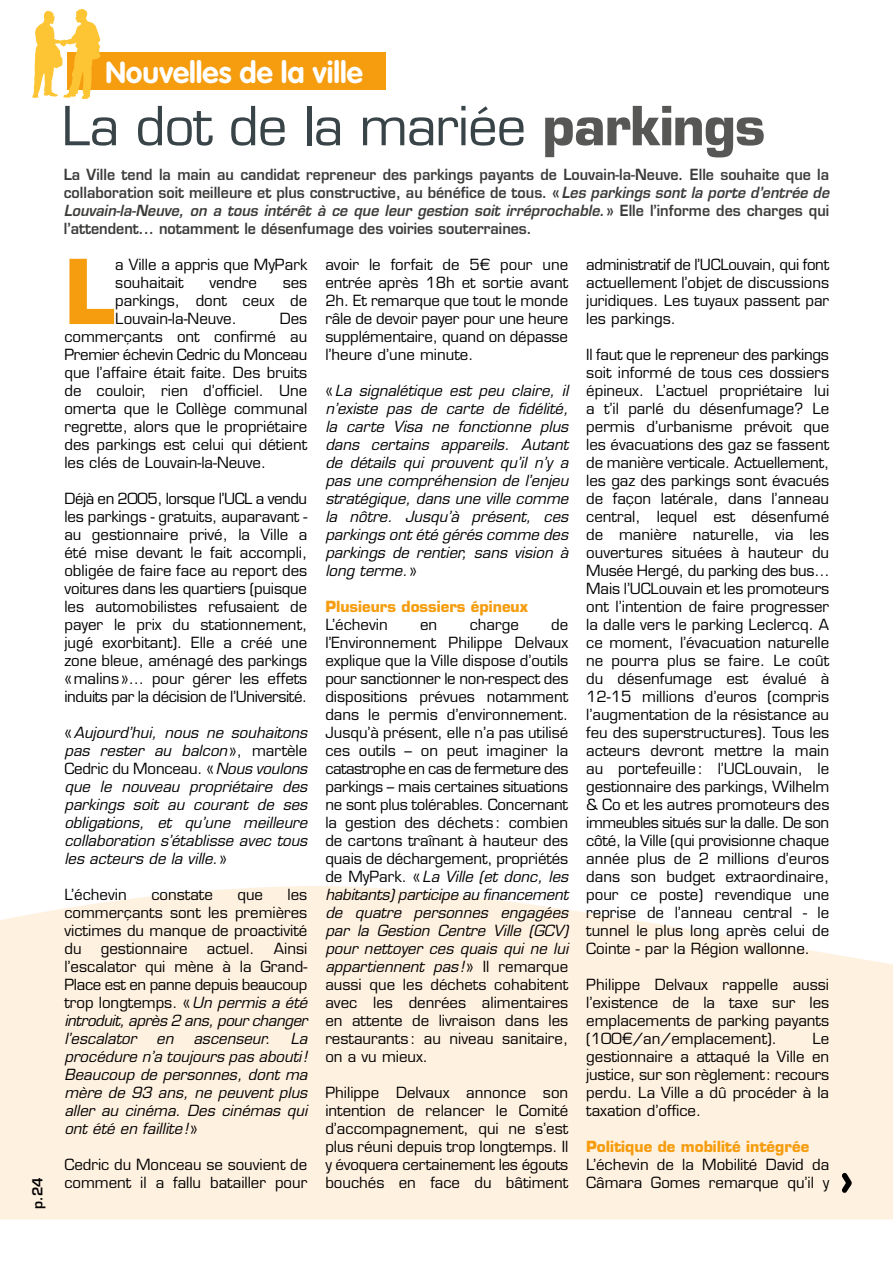
<style>
.page{position:relative;width:893px;height:1263px;background:#fff}
.page>*{position:absolute;margin:0;border:0;box-sizing:border-box;transform-origin:0 0}
.t1{font:700 87px "Eurostile LT Std";color:#f59d0f}
.t2{font:52.5px "Eurostile LT Std";letter-spacing:-.02em;color:#394448}
.t3{font:700 30px "VAG Rounded Std";color:#fff}
.t4{font:15px/18px "Eurostile LT Std";color:#000;text-align:justify}
.t5{font:italic 15px/18px "Eurostile LT Std";color:#000;text-align:justify}
.t6{font:600 15px/18px "Eurostile LT Std";color:#3c3c3b;text-align:justify;scale:.95 1}
.t7{font:700 15px "Eurostile LT Std";color:#f59d0f}
.t8{font:600 13.5px "Eurostile LT Std";color:#000}
.s1{font-weight:700;color:#575756}
.s2{font-style:italic}
.s3{font-style:normal}
</style>
<div class="page">
<svg style="left:0;top:886px;width:893px;height:333px;background:#fff2e2"></svg>
<div style="left:67px;top:52px;width:319px;height:38px;background:#f59d0f"></div>
<svg style="left:32px;top:9px;width:69px;height:90px"></svg>
<svg style="left:842px;top:1173px;width:10px;height:20px"></svg>
<p class="t8" style="left:29px;top:1209px;width:33px;rotate:-90deg">p.24</p>
<h3 class="t3" style="left:105px;top:54px;width:259px">Nouvelles de la ville</h3>
<h2 class="t2" style="left:61px;top:94px;width:706px">La dot de la mariée <span class="s1">parkings</span></h2>
<p class="t6" style="left:64px;top:165px;width:807px">La Ville tend la main au candidat repreneur des parkings payants de Louvain-la-Neuve. Elle souhaite que la collaboration soit meilleure et plus constructive, au bénéfice de tous. «<span class="s2">Les parkings sont la porte d’entrée de Louvain-la-Neuve, on a tous intérêt à ce que leur gestion soit irréprochable.</span>» Elle l’informe des charges qui l’attendent... notamment le désenfumage des voiries souterraines.</p>
<h1 class="t1" style="left:64px;top:238px;width:52px">L</h1>
<p class="t4" style="left:115px;top:256px;width:194px">a Ville a appris que MyPark souhaitait</p>
<p class="t4" style="left:325px;top:256px;width:244px">avoir le forfait de 5€ pour une entrée après 18h et sortie avant 2h. Et remarque que tout le monde râle de devoir payer pour une heure supplémentaire, quand on dépasse l’heure d’une minute.</p>
<p class="t5" style="left:325px;top:382px;width:244px"><span class="s3">«</span>La signalétique est peu claire, il n’existe pas de carte de fidélité, la carte Visa ne fonctionne plus dans certains appareils. Autant de détails qui prouvent qu’il n’y a pas une compréhension de l’enjeu stratégique, dans une ville comme la nôtre. Jusqu’à présent, ces parkings ont été gérés comme des parkings de rentier, sans vision à long terme.<span class="s3">»</span></p>
<p class="t7" style="left:325px;top:597px;width:204px">Plusieurs dossiers épineux</p>
<p class="t4" style="left:325px;top:616px;width:64px">L’échevin</p>
<p class="t4" style="left:420px;top:616px;width:19px">en</p>
<p class="t4" style="left:470px;top:616px;width:51px">charge</p>
<p class="t4" style="left:586px;top:256px;width:244px">administratif de l’UCLouvain, qui font actuellement l’objet de discussions juridiques. Les tuyaux passent par les parkings.</p>
<p class="t4" style="left:586px;top:346px;width:245px">Il faut que le repreneur des parkings soit informé de tous ces dossiers épineux. L’actuel propriétaire lui a t’il parlé du désenfumage? Le permis d’urbanisme prévoit que les évacuations des gaz se fassent de manière verticale. Actuellement, les gaz des parkings sont évacués de façon latérale, dans l’anneau central, lequel est désenfumé de manière naturelle, via les ouvertures situées à hauteur du Musée Hergé, du parking des bus… Mais l’UCLouvain et les promoteurs ont l’intention de faire progresser la dalle vers le parking Leclercq. A ce moment, l’évacuation naturelle ne pourra plus se faire. Le coût du désenfumage est évalué à 12-15 millions d’euros (compris l’augmentation de la résistance au feu des superstructures). Tous les acteurs devront mettre la main au portefeuille: l’UCLouvain, le gestionnaire des parkings, Wilhelm &amp; Co et les autres promoteurs des immeubles situés sur la dalle. De son côté, la Ville (qui provisionne chaque année plus de 2 millions d’euros dans son budget extraordinaire, pour ce poste) revendique une reprise de l’anneau central - le tunnel le plus long après celui de Cointe - par la Région wallonne.</p>
<p class="t4" style="left:586px;top:976px;width:244px">Philippe Delvaux rappelle aussi l’existence de la taxe sur les emplacements de parking payants (100€/an/emplacement).</p>
<p class="t4" style="left:209px;top:274px;width:49px">vendre</p>
<p class="t4" style="left:115px;top:274px;width:194px;text-indent:167px">ses parkings, dont ceux de Louvain-la-Neuve.</p>
<p class="t4" style="left:64px;top:310px;width:244px;text-indent:215px">Des commerçants ont confirmé au Premier échevin Cedric du Monceau que l’affaire était faite. Des bruits de couloir, rien d’officiel. Une omerta que le Collège communal regrette, alors que le propriétaire des parkings est celui qui détient les clés de Louvain-la-Neuve.</p>
<p class="t4" style="left:64px;top:490px;width:244px">Déjà en 2005, lorsque l’UCL a vendu les parkings - gratuits, auparavant - au gestionnaire privé, la Ville a été mise devant le fait accompli, obligée de faire face au report des voitures dans les quartiers (puisque les automobilistes refusaient de payer le prix du stationnement, jugé exorbitant). Elle a créé une zone bleue, aménagé des parkings «malins»… pour gérer les effets induits par la décision de l’Université.</p>
<p class="t5" style="left:64px;top:724px;width:244px"><span class="s3">«</span>Aujourd’hui, nous ne souhaitons pas rester au balcon<span class="s3">», martèle Cedric du Monceau. «</span>Nous voulons que le nouveau propriétaire des parkings soit au courant de ses obligations, et qu’une meilleure collaboration s’établisse avec tous les acteurs de la ville.<span class="s3">»</span></p>
<p class="t4" style="left:64px;top:886px;width:64px">L’échevin</p>
<p class="t4" style="left:151px;top:886px;width:63px">constate</p>
<p class="t4" style="left:237px;top:886px;width:27px">que</p>
<p class="t4" style="left:325px;top:616px;width:245px;text-indent:226px">de l’Environnement Philippe Delvaux explique que la Ville dispose d’outils pour sanctionner le non-respect des dispositions prévues notamment dans le permis d’environnement.<br>Jusqu’à présent, elle n’a pas utilisé ces outils – on peut imaginer la catastrophe en cas de fermeture des parkings – mais certaines situations ne sont plus tolérables. Concernant la gestion des déchets: combien de cartons traînant à hauteur des quais de déchargement, propriétés de MyPark. «<span class="s2">La Ville (et donc, les habitants) participe au financement de quatre personnes engagées par la Gestion Centre Ville (GCV) pour nettoyer ces quais qui ne lui appartiennent pas!</span>» Il remarque aussi que les déchets cohabitent avec les denrées alimentaires en attente de livraison dans les restaurants: au niveau sanitaire, on a vu mieux.</p>
<p class="t4" style="left:325px;top:1084px;width:245px">Philippe Delvaux annonce son intention de relancer le Comité d’accompagnement, qui ne s’est plus réuni depuis trop longtemps. Il y évoquera certainement les égouts bouchés en face du bâtiment</p>
<p class="t4" style="left:64px;top:886px;width:244px;text-indent:223px">les commerçants sont les premières victimes du manque de proactivité du</p>
<p class="t4" style="left:64px;top:940px;width:245px;text-indent:209px">Ainsi l’escalator qui mène à la Grand-Place est en panne depuis beaucoup trop longtemps. «<span class="s2">Un permis a été introduit, après 2 ans, pour changer l’escalator</span></p>
<p class="t4" style="left:101px;top:940px;width:88px">gestionnaire</p>
<p class="t4" style="left:207px;top:940px;width:49px">actuel.</p>
<p class="t5" style="left:64px;top:1030px;width:244px;text-indent:226px">La procédure n’a toujours pas abouti!<br>Beaucoup de personnes, dont ma mère de 93 ans, ne peuvent plus aller au cinéma. Des cinémas qui ont été en faillite!<span class="s3">»</span></p>
<p class="t4" style="left:64px;top:1156px;width:244px">Cedric du Monceau se souvient de comment il a fallu batailler pour</p>
<p class="t4" style="left:586px;top:1030px;width:244px;text-indent:226px">Le gestionnaire a attaqué la Ville en justice, sur son règlement: recours perdu. La Ville a dû procéder à la taxation d’office.</p>
<p class="t7" style="left:586px;top:1137px;width:225px">Politique de mobilité intégrée</p>
<p class="t4" style="left:586px;top:1156px;width:244px">L’échevin de la Mobilité David da<br>Câmara Gomes remarque qu’il y</p>
<p class="t5" style="left:156px;top:1030px;width:19px">en</p>
<p class="t5" style="left:193px;top:1030px;width:79px">ascenseur.</p>
</div>
